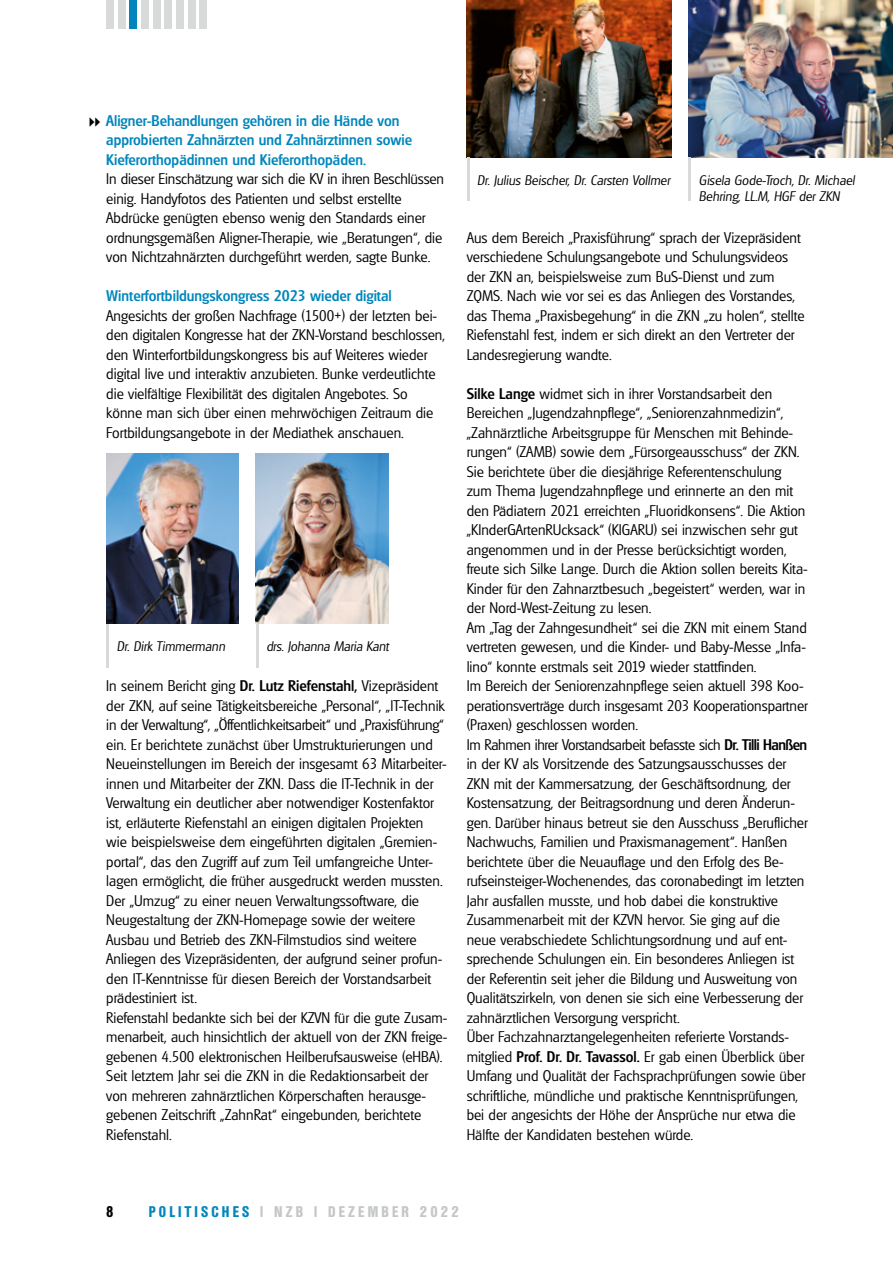
<style>
.page{position:relative;width:893px;height:1263px;background:#fff}
.page>*{position:absolute;margin:0;border:0;box-sizing:border-box;transform-origin:0 0}
.t1{font:300 15px/19.5px "Glasgow";color:#000}
.t2{font:500 15px/19.5px "Glasgow";color:#0086bc}
.t3{font:700 condensed 15px "Olympia";letter-spacing:.215em;color:#c5c7c7}
.t4{font:700 condensed 15px "Olympia";color:#000}
.t5{font:italic 300 13.5px/16.2px "Glasgow";color:#000}
.s1{font-weight:500}
.s2{color:#0086bc}
</style>
<div class="page">
<div style="left:106px;top:0;width:8px;height:28px;background:#d8dada"></div>
<div style="left:118px;top:0;width:8px;height:28px;background:#d8dada"></div>
<div style="left:130px;top:0;width:7px;height:28px;background:#0086bc"></div>
<div style="left:141px;top:0;width:8px;height:28px;background:#d8dada"></div>
<div style="left:153px;top:0;width:8px;height:28px;background:#d8dada"></div>
<div style="left:165px;top:0;width:7px;height:28px;background:#d8dada"></div>
<div style="left:176px;top:0;width:8px;height:28px;background:#d8dada"></div>
<div style="left:188px;top:0;width:8px;height:28px;background:#d8dada"></div>
<div style="left:200px;top:0;width:7px;height:28px;background:#d8dada"></div>
<img style="left:106px;top:454px;width:133px;height:170px">
<hr style="left:106px;top:624px;width:3px;height:43px;background:#d8dada">
<img style="left:256px;top:454px;width:132px;height:170px">
<hr style="left:256px;top:624px;width:3px;height:43px;background:#d8dada">
<img style="left:467px;top:0;width:204px;height:157px">
<hr style="left:467px;top:157px;width:3px;height:44px;background:#d8dada">
<img style="left:688px;top:0;width:205px;height:157px">
<hr style="left:688px;top:157px;width:3px;height:44px;background:#d8dada">
<p class="t2" style="left:106px;top:111px;width:307px">Aligner-Behandlungen gehören in die Hände von approbierten Zahnärzten und Zahnärztinnen sowie<br>Kieferorthopädinnen und Kieferorthopäden.</p>
<p class="t1" style="left:106px;top:169px;width:339px">In dieser Einschätzung war sich die KV in ihren Beschlüssen einig. Handyfotos des Patienten und selbst erstellte Abdrücke genügten ebenso wenig den Standards einer ordnungsgemäßen Aligner-Therapie, wie „Beratungen“, die von Nichtzahnärzten durchgeführt werden, sagte Bunke.</p>
<p class="t2" style="left:106px;top:286px;width:287px">Winterfortbildungskongress 2023 wieder digital</p>
<p class="t1" style="left:106px;top:306px;width:340px">Angesichts der großen Nachfrage (1500+) der letzten bei&shy;den digitalen Kongresse hat der ZKN-Vorstand beschlossen, den Winterfortbildungskongress bis auf Weiteres wieder digital live und interaktiv anzubieten. Bunke verdeutlichte die vielfältige Flexibilität des digitalen Angebotes. So könne man sich über einen mehrwöchigen Zeitraum die Fortbildungsangebote in der Mediathek anschauen.</p>
<p class="t5" style="left:117px;top:638px;width:110px">Dr. Dirk Timmermann</p>
<p class="t5" style="left:266px;top:638px;width:124px">drs. Johanna Maria Kant</p>
<p class="t1" style="left:106px;top:676px;width:343px">In seinem Bericht ging <span class="s1">Dr. Lutz Riefenstahl,</span> Vizepräsident der ZKN, auf seine Tätigkeitsbereiche „Personal“, „IT-Technik in der Verwaltung“, „Öffentlichkeitsarbeit“ und „Praxisführung“ ein. Er berichtete zunächst über Umstrukturierungen und Neueinstellungen im Bereich der insgesamt 63 Mitarbeiter&shy;innen und Mitarbeiter der ZKN. Dass die IT-Technik in der Verwaltung ein deutlicher aber notwendiger Kostenfaktor ist, erläuterte Riefenstahl an einigen digitalen Projekten wie beispielsweise dem eingeführten digitalen „Gremien&shy;portal“, das den Zugriff auf zum Teil umfangreiche Unter&shy;lagen ermöglicht, die früher ausgedruckt werden mussten.<br>Der „Umzug“ zu einer neuen Verwaltungssoftware, die Neugestaltung der ZKN-Homepage sowie der weitere Ausbau und Betrieb des ZKN-Filmstudios sind weitere Anliegen des Vizepräsidenten, der aufgrund seiner profun&shy;den IT-Kenntnisse für diesen Bereich der Vorstandsarbeit prädestiniert ist.<br>Riefenstahl bedankte sich bei der KZVN für die gute Zusam&shy;menarbeit, auch hinsichtlich der aktuell von der ZKN freige&shy;gebenen 4.500 elektronischen Heilberufsausweise (eHBA).<br>Seit letztem Jahr sei die ZKN in die Redaktionsarbeit der von mehreren zahnärztlichen Körperschaften herausge&shy;gebenen Zeitschrift „ZahnRat“ eingebunden, berichtete Riefenstahl.</p>
<p class="t5" style="left:477px;top:172px;width:194px">Dr. Julius Beischer, Dr. Carsten Vollmer</p>
<p class="t5" style="left:699px;top:172px;width:157px">Gisela Gode-Troch, Dr. Michael<br>Behring, LL.M, HGF der ZKN</p>
<p class="t1" style="left:467px;top:228px;width:340px">Aus dem Bereich „Praxisführung“ sprach der Vizepräsident verschiedene Schulungsangebote und Schulungsvideos der ZKN an, beispielsweise zum BuS-Dienst und zum ZQMS. Nach wie vor sei es das Anliegen des Vorstandes, das Thema „Praxisbegehung“ in die ZKN „zu holen“, stellte Riefenstahl fest, indem er sich direkt an den Vertreter der Landesregierung wandte.</p>
<p class="t1" style="left:467px;top:384px;width:343px"><span class="s1">Silke Lange</span> widmet sich in ihrer Vorstandsarbeit den Bereichen „Jugendzahnpflege“, „Seniorenzahnmedizin“, „Zahnärztliche Arbeitsgruppe für Menschen mit Behinde&shy;rungen“ (ZAMB) sowie dem „Fürsorgeausschuss“ der ZKN.<br>Sie berichtete über die diesjährige Referentenschulung zum Thema Jugendzahnpflege und erinnerte an den mit den Pädiatern 2021 erreichten „Fluoridkonsens“. Die Aktion „KInderGArtenRUcksack“ (KIGARU) sei inzwischen sehr gut angenommen und in der Presse berücksichtigt worden, freute sich Silke Lange. Durch die Aktion sollen bereits Kita-Kinder für den Zahnarztbesuch „begeistert“ werden, war in der Nord-West-Zeitung zu lesen.<br>Am „Tag der Zahngesundheit“ sei die ZKN mit einem Stand vertreten gewesen, und die Kinder- und Baby-Messe „Infa&shy;lino“ konnte erstmals seit 2019 wieder stattfinden.<br>Im Bereich der Seniorenzahnpflege seien aktuell 398 Koo&shy;perationsverträge durch insgesamt 203 Kooperationspartner (Praxen) geschlossen worden.<br>Im Rahmen ihrer Vorstandsarbeit befasste sich <span class="s1">Dr. Tilli Hanßen </span>in der KV als Vorsitzende des Satzungsausschusses der ZKN mit der Kammersatzung, der Geschäftsordnung, der Kostensatzung, der Beitragsordnung und deren Änderun&shy;gen. Darüber hinaus betreut sie den Ausschuss „Beruflicher Nachwuchs, Familien und Praxismanagement“. Hanßen berichtete über die Neuauflage und den Erfolg des Be&shy;rufseinsteiger-Wochenendes, das coronabedingt im letzten Jahr ausfallen musste, und hob dabei die konstruktive Zusammenarbeit mit der KZVN hervor. Sie ging auf die neue verabschiedete Schlichtungsordnung und auf ent&shy;sprechende Schulungen ein. Ein besonderes Anliegen ist der Referentin seit jeher die Bildung und Ausweitung von Qualitätszirkeln, von denen sie sich eine Verbesserung der zahnärztlichen Versorgung verspricht.<br>Über Fachzahnarztangelegenheiten referierte Vorstands&shy;mitglied <span class="s1">Prof. Dr. Dr. Tavassol.</span> Er gab einen Überblick über Umfang und Qualität der Fachsprachprüfungen sowie über schriftliche, mündliche und praktische Kenntnisprüfungen, bei der angesichts der Höhe der Ansprüche nur etwa die Hälfte der Kandidaten bestehen würde.</p>
<p class="t4" style="left:106px;top:1203px;width:9px">8</p>
<p class="t3" style="left:149px;top:1203px;width:311px"><span class="s2">POLITISCHES</span> | NZB | DEZEMBER 2022</p>
</div>
